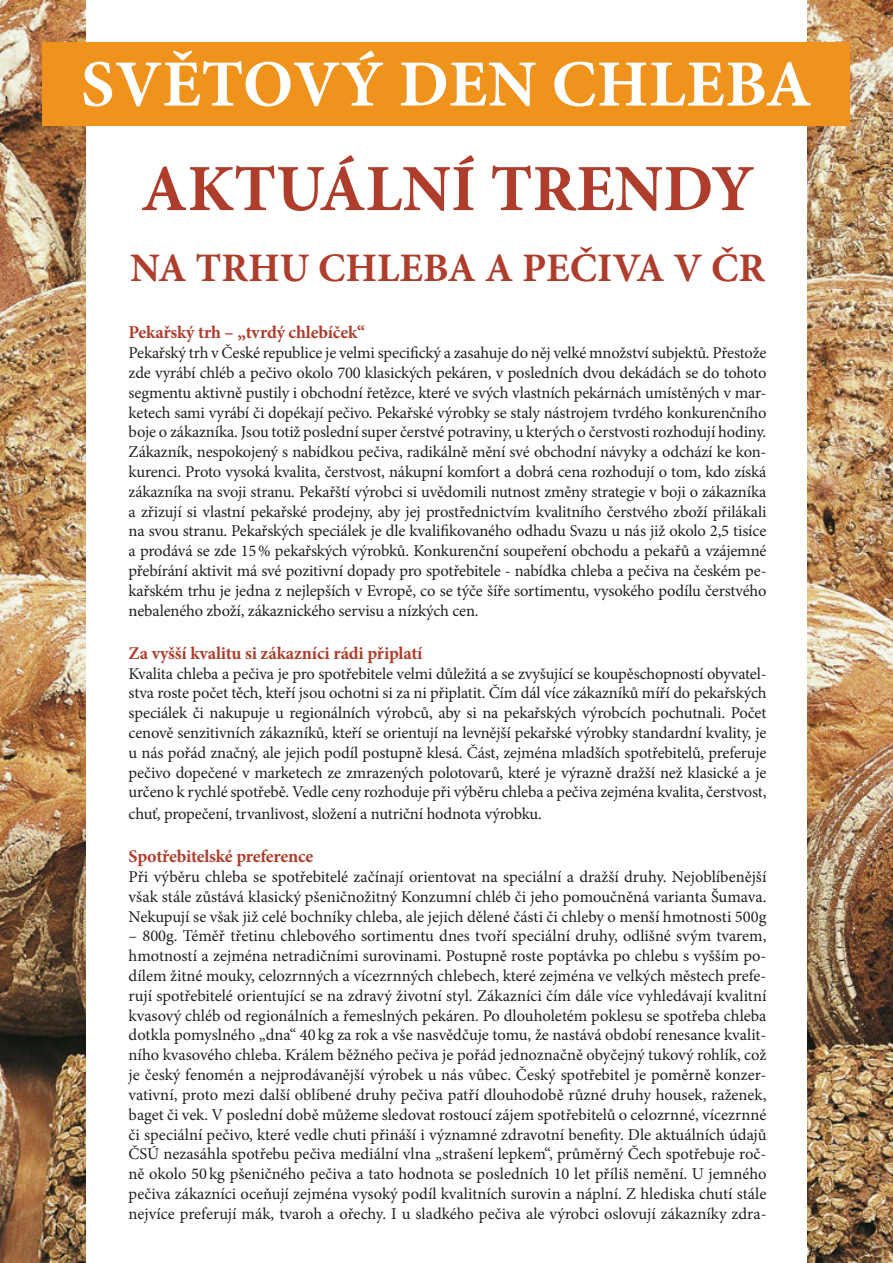
<style>
.page{position:relative;width:893px;height:1263px;background:#fff}
.page>*{position:absolute;margin:0;border:0;box-sizing:border-box;transform-origin:0 0}
.t1{font:700 66px "Minion Pro";letter-spacing:.01em;color:#fff}
.t2{font:700 66px "Minion Pro";color:#af3d2c}
.t3{font:700 40.5px "Minion Pro";color:#af3d2c}
.t4{font:700 18px "Minion Pro";letter-spacing:-.015em;color:#af3d2c}
.t5{font:16.5px/19.8px "Minion Pro";letter-spacing:-.01em;color:#231f20;text-align:justify}
</style>
<div class="page">
<img style="left:0;top:0;width:85px;height:1263px">
<img style="left:808px;top:0;width:85px;height:1263px">
<div style="left:43px;top:43px;width:807px;height:83px;background:#f0931c"></div>
<h1 class="t1" style="left:81px;top:38px;width:732px">SVĚTOVÝ DEN CHLEBA</h1>
<h1 class="t2" style="left:141px;top:142px;width:615px">AKTUÁLNÍ TRENDY</h1>
<h2 class="t3" style="left:130px;top:239px;width:636px">NA TRHU CHLEBA A PEČIVA V ČR</h2>
<p class="t4" style="left:129px;top:320px;width:238px">Pekařský trh – „tvrdý chlebíček“</p>
<p class="t5" style="left:129px;top:343px;width:639px">Pekařský trh v České republice je velmi specifický a zasahuje do něj velké množství subjektů. Přestože zde vyrábí chléb a pečivo okolo 700 klasických pekáren, v posledních dvou dekádách se do tohoto segmentu aktivně pustily i obchodní řetězce, které ve svých vlastních pekárnách umístěných v mar&shy;ketech sami vyrábí či dopékají pečivo. Pekařské výrobky se staly nástrojem tvrdého konkurenčního boje o zákazníka. Jsou totiž poslední super čerstvé potraviny, u kterých o čerstvosti rozhodují hodiny.<br>Zákazník, nespokojený s nabídkou pečiva, radikálně mění své obchodní návyky a odchází ke kon&shy;kurenci. Proto vysoká kvalita, čerstvost, nákupní komfort a dobrá cena rozhodují o tom, kdo získá zákazníka na svoji stranu. Pekařští výrobci si uvědomili nutnost změny strategie v boji o zákazníka a zřizují si vlastní pekařské prodejny, aby jej prostřednictvím kvalitního čerstvého zboží přilákali na svou stranu. Pekařských speciálek je dle kvalifikovaného odhadu Svazu u nás již okolo 2,5 tisíce a prodává se zde 15% pekařských výrobků. Konkurenční soupeření obchodu a pekařů a vzájemné přebírání aktivit má své pozitivní dopady pro spotřebitele - nabídka chleba a pečiva na českém pe&shy;kařském trhu je jedna z nejlepších v Evropě, co se týče šíře sortimentu, vysokého podílu čerstvého nebaleného zboží, zákaznického servisu a nízkých cen.</p>
<p class="t4" style="left:129px;top:640px;width:295px">Za vyšší kvalitu si zákazníci rádi připlatí</p>
<p class="t5" style="left:129px;top:663px;width:639px">Kvalita chleba a pečiva je pro spotřebitele velmi důležitá a se zvyšující se koupěschopností obyvatel&shy;stva roste počet těch, kteří jsou ochotni si za ni připlatit. Čím dál více zákazníků míří do pekařských speciálek či nakupuje u regionálních výrobců, aby si na pekařských výrobcích pochutnali. Počet cenově senzitivních zákazníků, kteří se orientují na levnější pekařské výrobky standardní kvality, je u nás pořád značný, ale jejich podíl postupně klesá. Část, zejména mladších spotřebitelů, preferuje pečivo dopečené v marketech ze zmrazených polotovarů, které je výrazně dražší než klasické a je určeno k rychlé spotřebě. Vedle ceny rozhoduje při výběru chleba a pečiva zejména kvalita, čerstvost,</p>
<p class="t5" style="left:129px;top:804px;width:415px">chuť, propečení, trvanlivost, složení a nutriční hodnota výrobku.</p>
<p class="t4" style="left:129px;top:844px;width:186px">Spotřebitelské preference</p>
<p class="t5" style="left:129px;top:867px;width:639px">Při výběru chleba se spotřebitelé začínají orientovat na speciální a dražší druhy. Nejoblíbenější však stále zůstává klasický pšeničnožitný Konzumní chléb či jeho pomoučněná varianta Šumava.<br>Nekupují se však již celé bochníky chleba, ale jejich dělené části či chleby o menší hmotnosti 500g</p>
<p class="t5" style="left:129px;top:926px;width:639px">– 800g. Téměř třetinu chlebového sortimentu dnes tvoří speciální druhy, odlišné svým tvarem, hmotností a zejména netradičními surovinami. Postupně roste poptávka po chlebu s vyšším po&shy;dílem žitné mouky, celozrnných a vícezrnných chlebech, které zejména ve velkých městech prefe&shy;rují spotřebitelé orientující se na zdravý životní styl. Zákazníci čím dále více vyhledávají kvalitní kvasový chléb od regionálních a řemeslných pekáren. Po dlouholetém poklesu se spotřeba chleba dotkla pomyslného „dna“ 40 kg za rok a vše nasvědčuje tomu, že nastává období renesance kvalit&shy;ního kvasového chleba. Králem běžného pečiva je pořád jednoznačně obyčejný tukový rohlík, což je český fenomén a nejprodávanější výrobek u nás vůbec. Český spotřebitel je poměrně konzer&shy;vativní, proto mezi další oblíbené druhy pečiva patří dlouhodobě různé druhy housek, raženek, baget či vek. V poslední době můžeme sledovat rostoucí zájem spotřebitelů o celozrnné, vícezrnné či speciální pečivo, které vedle chuti přináší i významné zdravotní benefity. Dle aktuálních údajů ČSÚ nezasáhla spotřebu pečiva mediální vlna „strašení lepkem“, průměrný Čech spotřebuje roč&shy;ně okolo 50 kg pšeničného pečiva a tato hodnota se posledních 10 let příliš nemění. U jemného pečiva zákazníci oceňují zejména vysoký podíl kvalitních surovin a náplní. Z hlediska chutí stále nejvíce preferují mák, tvaroh a ořechy. I u sladkého pečiva ale výrobci oslovují zákazníky zdra-</p>
</div>
